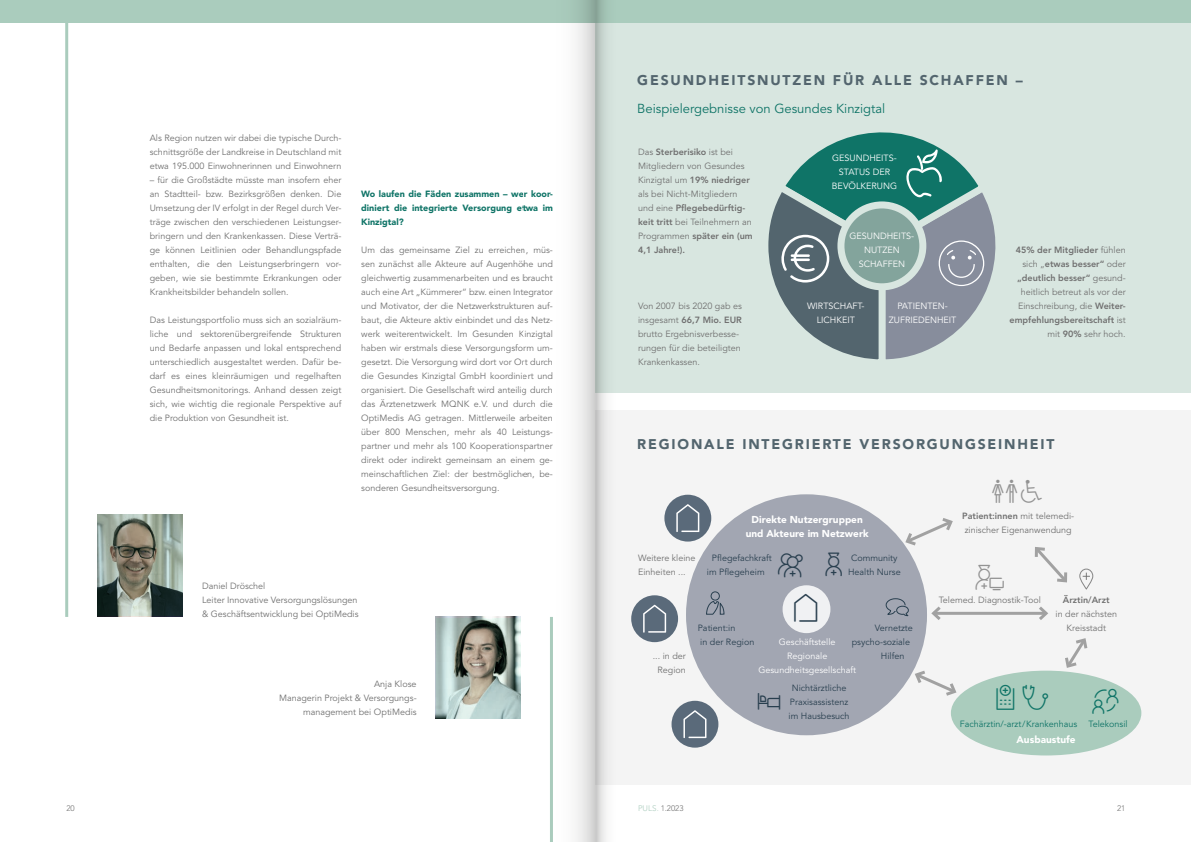
<style>
.page{position:relative;width:1191px;height:842px;background:#fff}
.page>*{position:absolute;margin:0;border:0;box-sizing:border-box;transform-origin:0 0}
.Copy_grau__9pt{font:30px "CGMG3 Symbols 2 x 2";color:#293f4f}
.Copy_grau__9pt-2{font:900 14px "Avenir LT Std";letter-spacing:.13em;color:#53656e}
.Copy_grau__9pt-3{font:13px "Avenir LT Std";color:#0f7467}
.Copy_grau__9pt-4{font:900 10px "Avenir LT Std";color:#fff}
.Copy_grau__9pt-5{font:9px/14px "Avenir LT Std";color:#707070}
.Copy_grau__9pt-6{font:9px/14px "Avenir LT Std";color:#fff;text-align:center}
.Copy_grau__9pt-7{font:9px/14px "Avenir LT Std";color:#293f4f;text-align:center}
.Copy_grau__9pt-8{font:900 9px/14px "Avenir LT Std";color:#0f7467;text-align:justify}
.Copy_grau__9pt-9{font:9px "Avenir LT Std";color:#0f7467}
.t1{font:300 8px "Avenir LT Std";color:#707070}
.s1{font-weight:800}
.s2{color:#aaccbd}
</style>
<div class="page">
<div style="left:595px;top:410px;width:596px;height:375px;background:#f4f4f4"></div>
<div style="left:686px;top:494px;width:241px;height:241px;background:#a2a6b2;border-radius:50%"></div>
<div style="left:951px;top:671px;width:190px;height:84px;background:#aaccbd;border-radius:50%"></div>
<div style="left:595px;top:0;width:596px;height:393px;background:#d8e6e0"></div>
<div style="left:0;top:0;width:1191px;height:23px;background:#aaccbd"></div>
<hr style="left:65px;top:0;width:3px;height:617px;background:#aaccbd">
<img style="left:435px;top:617px;width:85px;height:102px">
<svg style="left:98px;top:515px;width:85px;height:101px;background:#7c857a"></svg>
<svg style="left:436px;top:619px;width:84px;height:100px;background:#9aa69e"></svg>
<svg style="left:903px;top:518px;width:50px;height:30px"></svg>
<hr style="left:933px;top:612px;width:113px;height:3px;background:#939393">
<svg style="left:931px;top:606px;width:13px;height:14px"></svg>
<svg style="left:1035px;top:606px;width:13px;height:14px"></svg>
<svg style="left:912px;top:668px;width:46px;height:30px"></svg>
<svg style="left:1034px;top:547px;width:34px;height:36px"></svg>
<svg style="left:1079px;top:568px;width:14px;height:22px"></svg>
<svg style="left:706px;top:591px;width:19px;height:24px"></svg>
<svg style="left:885px;top:598px;width:24px;height:19px"></svg>
<svg style="left:1065px;top:638px;width:23px;height:30px"></svg>
<div style="left:782px;top:585px;width:48px;height:48px;background:#f0f1f3;border-radius:50%"></div>
<svg style="left:664px;top:495px;width:47px;height:47px"></svg>
<svg style="left:676px;top:504px;width:23px;height:28px"></svg>
<svg style="left:631px;top:595px;width:47px;height:47px"></svg>
<svg style="left:643px;top:605px;width:23px;height:28px"></svg>
<svg style="left:671px;top:701px;width:47px;height:47px"></svg>
<svg style="left:683px;top:710px;width:23px;height:28px"></svg>
<svg style="left:596px;top:0;width:10px;height:842px"></svg>
<svg style="left:550px;top:0;width:46px;height:842px;fill:#f6f6f6"></svg>
<svg style="left:768px;top:132px;width:228px;height:228px"></svg>
<p class="Copy_grau__9pt-5" style="left:150px;top:131px;width:193px;text-align:justify">Als Region nutzen wir dabei die typische Durch&shy;schnittsgröße der Landkreise in Deutschland mit etwa 195.000 Einwohnerinnen und Einwohnern</p>
<p class="Copy_grau__9pt-5" style="left:150px;top:173px;width:193px;text-align:justify">– für die Großstädte müsste man insofern eher an Stadtteil- bzw. Bezirksgrößen denken. Die Umsetzung der IV erfolgt in der Regel durch Ver&shy;träge zwischen den verschiedenen Leistungser&shy;bringern und den Krankenkassen. Diese Verträ&shy;ge können Leitlinien oder Behandlungspfade enthalten, die den Leistungserbringern vor&shy;geben, wie sie bestimmte Erkrankungen oder Krankheitsbilder behandeln sollen.</p>
<p class="Copy_grau__9pt-5" style="left:150px;top:313px;width:193px;text-align:justify">Das Leistungsportfolio muss sich an sozialräum&shy;liche und sektorenübergreifende Strukturen und Bedarfe anpassen und lokal entsprechend unterschiedlich ausgestaltet werden. Dafür be&shy;darf es eines kleinräumigen und regelhaften Gesundheitsmonitorings. Anhand dessen zeigt sich, wie wichtig die regionale Perspektive auf die Produktion von Gesundheit ist.</p>
<p class="Copy_grau__9pt-8" style="left:361px;top:187px;width:193px">Wo laufen die Fäden zusammen – wer koor&shy;diniert die integrierte Versorgung etwa im Kinzigtal?</p>
<p class="Copy_grau__9pt-5" style="left:361px;top:243px;width:193px;text-align:justify">Um das gemeinsame Ziel zu erreichen, müs&shy;sen zunächst alle Akteure auf Augenhöhe und gleichwertig zusammenarbeiten und es braucht auch eine Art „Kümmerer“ bzw. einen Integrator und Motivator, der die Netzwerkstrukturen auf&shy;baut, die Akteure aktiv einbindet und das Netz&shy;werk weiterentwickelt. Im Gesunden Kinzigtal haben wir erstmals diese Versorgungsform um&shy;gesetzt. Die Versorgung wird dort vor Ort durch die Gesundes Kinzigtal GmbH koordiniert und organisiert. Die Gesellschaft wird anteilig durch das Ärztenetzwerk MQNK e.V. und durch die OptiMedis AG getragen. Mittlerweile arbeiten über 800 Menschen, mehr als 40 Leistungs&shy;partner und mehr als 100 Kooperationspartner direkt oder indirekt gemeinsam an einem ge&shy;meinschaftlichen Ziel: der bestmöglichen, be&shy;sonderen Gesundheitsversorgung.</p>
<p class="Copy_grau__9pt-5" style="left:202px;top:579px;width:65px">Daniel Dröschel</p>
<p class="Copy_grau__9pt-5" style="left:202px;top:593px;width:158px">Leiter Innovative Versorgungslösungen &amp; Geschäftsentwicklung bei OptiMedis</p>
<p class="Copy_grau__9pt-5" style="left:374px;top:677px;width:44px">Anja Klose</p>
<p class="Copy_grau__9pt-5" style="left:279px;top:691px;width:139px;text-align:right">Managerin Projekt &amp; Versorgungs&shy;management bei OptiMedis</p>
<p class="Copy_grau__9pt-2" style="left:637px;top:71px;width:387px">GESUNDHEITSNUTZEN FÜR ALLE SCHAFFEN –</p>
<p class="Copy_grau__9pt-3" style="left:637px;top:101px;width:249px">Beispielergebnisse von Gesundes Kinzigtal</p>
<p class="Copy_grau__9pt-5" style="left:638px;top:145px;width:116px">Das <span class="s1">Sterberisiko</span> ist bei<br>Mitgliedern von Gesundes<br>Kinzigtal um <span class="s1">19% niedriger </span>als bei Nicht-Mitgliedern und eine <span class="s1">Pflegebedürftig&shy;keit tritt</span> bei Teilnehmern an<br>Programmen <span class="s1">später ein (um<br>4,1 Jahre!).</span></p>
<p class="Copy_grau__9pt-6" style="left:832px;top:151px;width:66px">GESUNDHEITS-</p>
<p class="Copy_grau__9pt-6" style="left:839px;top:165px;width:53px">STATUS DER</p>
<p class="Copy_grau__9pt-6" style="left:832px;top:179px;width:67px">BEVÖLKERUNG</p>
<p class="Copy_grau__9pt-6" style="left:849px;top:229px;width:66px">GESUNDHEITS-<br>NUTZEN</p>
<p class="Copy_grau__9pt-6" style="left:858px;top:257px;width:48px">SCHAFFEN</p>
<p class="Copy_grau__9pt-6" style="left:807px;top:299px;width:59px">WIRTSCHAFT-<br>LICHKEIT</p>
<p class="Copy_grau__9pt-6" style="left:897px;top:299px;width:52px">PATIENTEN-</p>
<p class="Copy_grau__9pt-5" style="left:1009px;top:243px;width:118px;text-align:right"><span class="s1">45% der Mitglieder</span> fühlen sich „<span class="s1">etwas besser“</span> oder <span class="s1">„deutlich besser“</span> gesund&shy;heitlich betreut als vor der<br>Einschreibung, die <span class="s1">Weiter&shy;empfehlungsbereitschaft</span> ist mit <span class="s1">90%</span> sehr hoch.</p>
<p class="Copy_grau__9pt-5" style="left:638px;top:299px;width:105px">Von 2007 bis 2020 gab es insgesamt <span class="s1">66,7 Mio. EUR </span>brutto Ergebnisverbesse&shy;rungen für die beteiligten<br>Krankenkassen.</p>
<p class="Copy_grau__9pt-6" style="left:889px;top:313px;width:69px">ZUFRIEDENHEIT</p>
<p class="Copy_grau__9pt-2" style="left:637px;top:435px;width:419px">REGIONALE INTEGRIERTE VERSORGUNGSEINHEIT</p>
<p class="Copy_grau__9pt-5" style="left:638px;top:551px;width:59px">Weitere kleine<br>Einheiten ...</p>
<p class="Copy_grau__9pt-4" style="left:751px;top:513px;width:113px">Direkte Nutzergruppen</p>
<p class="Copy_grau__9pt-4" style="left:746px;top:527px;width:124px">und Akteure im Netzwerk</p>
<p class="Copy_grau__9pt-7" style="left:712px;top:551px;width:61px">Pflegefachkraft</p>
<p class="Copy_grau__9pt-7" style="left:707px;top:565px;width:59px">im Pflegeheim</p>
<p class="Copy_grau__9pt" style="left:819px;top:549px;width:31px">•</p>
<p class="Copy_grau__9pt-7" style="left:851px;top:551px;width:48px">Community</p>
<p class="Copy_grau__9pt-7" style="left:848px;top:565px;width:54px">Health Nurse</p>
<p class="Copy_grau__9pt-5" style="left:652px;top:649px;width:35px;text-align:center">... in der<br>Region</p>
<p class="Copy_grau__9pt-7" style="left:698px;top:621px;width:39px">Patient:in</p>
<p class="Copy_grau__9pt-7" style="left:700px;top:635px;width:55px">in der Region</p>
<p class="Copy_grau__9pt-7" style="left:875px;top:621px;width:39px">Vernetzte</p>
<p class="Copy_grau__9pt-7" style="left:851px;top:635px;width:60px">psycho-soziale</p>
<p class="Copy_grau__9pt-7" style="left:881px;top:649px;width:25px">Hilfen</p>
<p class="Copy_grau__9pt-6" style="left:779px;top:635px;width:58px">Geschäftstelle</p>
<p class="Copy_grau__9pt-6" style="left:787px;top:649px;width:42px">Regionale</p>
<p class="Copy_grau__9pt-6" style="left:758px;top:663px;width:99px">Gesundheitsgesellschaft</p>
<p class="Copy_grau__9pt-7" style="left:788px;top:681px;width:63px">Nichtärztliche<br>Praxisassistenz im Hausbesuch</p>
<p class="Copy_grau__9pt-5" style="left:962px;top:509px;width:113px"><span class="s1">Patient:innen</span> mit telemedi&shy;zinischer Eigenanwendung</p>
<p class="Copy_grau__9pt-5" style="left:938px;top:593px;width:104px">Telemed. Diagnostik-Tool</p>
<p class="Copy_grau__9pt-5" style="left:1055px;top:593px;width:63px;text-align:center"><span class="s1">Ärztin/Arzt<br></span>in der nächsten<br>Kreisstadt</p>
<p class="Copy_grau__9pt-9" style="left:960px;top:718px;width:119px">Fachärztin/-arzt/Krankenhaus</p>
<p class="Copy_grau__9pt-9" style="left:1088px;top:718px;width:41px">Telekonsil</p>
<p class="Copy_grau__9pt-4" style="left:1016px;top:733px;width:61px">Ausbaustufe</p>
<p class="t1" style="left:66px;top:803px;width:10px">20</p>
<p class="t1" style="left:638px;top:803px;width:47px"><span class="s2">PULS.</span> 1.2023</p>
<p class="t1" style="left:1117px;top:803px;width:10px">21</p>
</div>
